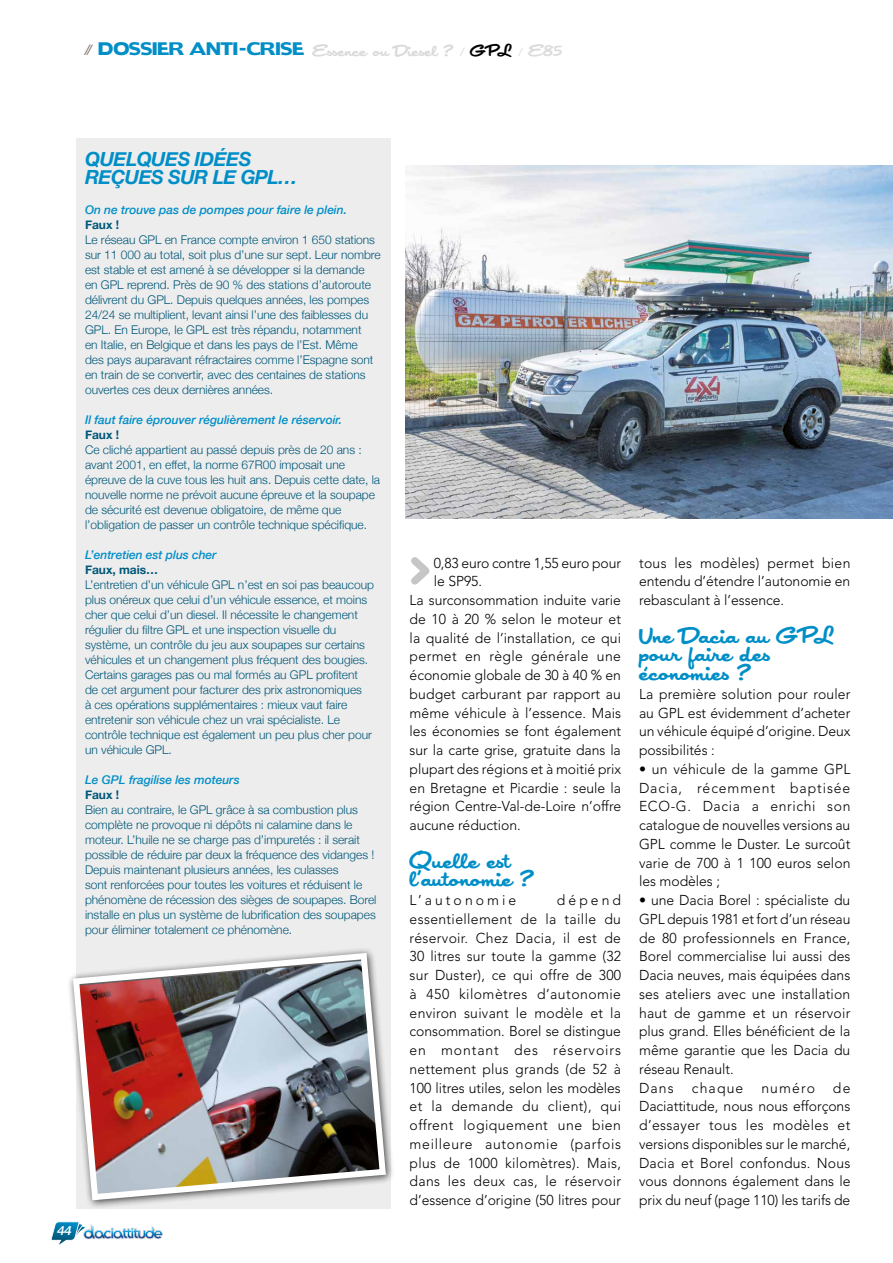
<style>
.page{position:relative;width:893px;height:1263px;background:#fff}
.page>*{position:absolute;margin:0;border:0;box-sizing:border-box;transform-origin:0 0}
.t1{font:25.5px/18.8px "Japan";letter-spacing:-.005em;color:#008ec7}
.t2{font:italic 700 19.5px/18px "Helvetica Neue";letter-spacing:-.03em;color:#008ec7}
.t3{font:18px "Dorado Headline";letter-spacing:-.085em;color:#008ec7;scale:.9 1}
.t4{font:300 14.25px/18.8px "Avenir";letter-spacing:-.005em;color:#000;text-align:justify}
.t5{font:300 14.25px "Avenir";letter-spacing:.025em;color:#000}
.t6{font:300 14.25px "Avenir";letter-spacing:.22em;color:#000}
.t7{font:italic 500 12.6px "Helvetica Neue";color:#fff;scale:1.11 1}
.t8{font:300 12px/15px "Helvetica Neue";letter-spacing:-.005em;color:#005779}
.t9{font:italic 500 12px "Helvetica Neue";letter-spacing:-.005em;color:#008ec7}
.t10{font:700 12px "Helvetica Neue";letter-spacing:-.005em;color:#005779}
.s1{font-family:"DIN Medium";font-style:italic;font-size:12px;color:#8f7b75}
.s2{font-family:"Japan";color:#dadada}
.s3{font-family:"Just Me Again Down Here";color:#dadada}
.s4{font-family:"Japan";color:#000}
.s5{font-family:"Japan";color:#dcdcdc}
</style>
<div class="page">
<svg style="left:51px;top:1221px;width:30px;height:24px"></svg>
<img style="left:81px;top:1224px;width:82px;height:16px">
<img style="left:405px;top:166px;width:488px;height:353px">
<div style="left:77px;top:138px;width:314px;height:1071px;background:#ededed"></div>
<div style="left:67px;top:947px;width:328px;height:263px;background:#000;opacity:.75"></div>
<img style="left:70px;top:950px;width:319px;height:253px">
<svg style="left:411px;top:557px;width:19px;height:28px"></svg>
<h3 class="t3" style="left:85px;top:34px;width:531px"><span class="s1">//</span> DOSSIER ANTI-CRISE <span class="s2">Essence ou Diesel ?</span> <span class="s3">/</span> <span class="s4">GPL</span> <span class="s3">/</span> <span class="s5">E85</span></h3>
<h2 class="t2" style="left:85px;top:149px;width:214px">QUELQUES IDÉES<br>REÇUES SUR LE GPL…</h2>
<p class="t9" style="left:85px;top:202px;width:263px">On ne trouve pas de pompes pour faire le plein.</p>
<p class="t10" style="left:85px;top:217px;width:36px">Faux !</p>
<p class="t8" style="left:85px;top:232px;width:297px">Le réseau GPL en France compte environ 1 650 stations sur 11 000 au total, soit plus d’une sur sept. Leur nombre est stable et est amené à se développer si la demande<br>en GPL reprend. Près de 90 % des stations d’autoroute délivrent du GPL. Depuis quelques années, les pompes 24/24 se multiplient, levant ainsi l’une des faiblesses du GPL. En Europe, le GPL est très répandu, notamment<br>en Italie, en Belgique et dans les pays de l’Est. Même<br>des pays auparavant réfractaires comme l’Espagne sont en train de se convertir, avec des centaines de stations ouvertes ces deux dernières années.</p>
<p class="t9" style="left:85px;top:412px;width:259px">Il faut faire éprouver régulièrement le réservoir.</p>
<p class="t10" style="left:85px;top:427px;width:36px">Faux !</p>
<p class="t8" style="left:85px;top:442px;width:297px">Ce cliché appartient au passé depuis près de 20 ans : avant 2001, en effet, la norme 67R00 imposait une épreuve de la cuve tous les huit ans. Depuis cette date, la nouvelle norme ne prévoit aucune épreuve et la soupape de sécurité est devenue obligatoire, de même que l’obligation de passer un contrôle technique spécifique.</p>
<p class="t9" style="left:85px;top:547px;width:133px">L’entretien est plus cher</p>
<p class="t10" style="left:85px;top:562px;width:75px">Faux, mais…</p>
<p class="t8" style="left:85px;top:577px;width:290px">L’entretien d’un véhicule GPL n’est en soi pas beaucoup plus onéreux que celui d’un véhicule essence, et moins cher que celui d’un diesel. Il nécessite le changement régulier du filtre GPL et une inspection visuelle du système, un contrôle du jeu aux soupapes sur certains véhicules et un changement plus fréquent des bougies.<br>Certains garages pas ou mal formés au GPL profitent de cet argument pour facturer des prix astronomiques<br>à ces opérations supplémentaires : mieux vaut faire entretenir son véhicule chez un vrai spécialiste. Le contrôle technique est également un peu plus cher pour un véhicule GPL.</p>
<p class="t9" style="left:85px;top:772px;width:156px">Le GPL fragilise les moteurs</p>
<p class="t10" style="left:85px;top:787px;width:36px">Faux !</p>
<p class="t8" style="left:85px;top:802px;width:293px">Bien au contraire, le GPL grâce à sa combustion plus complète ne provoque ni dépôts ni calamine dans le moteur. L’huile ne se charge pas d’impuretés : il serait possible de réduire par deux la fréquence des vidanges !<br>Depuis maintenant plusieurs années, les culasses<br>sont renforcées pour toutes les voitures et réduisent le phénomène de récession des sièges de soupapes. Borel installe en plus un système de lubrification des soupapes pour éliminer totalement ce phénomène.</p>
<p class="t7" style="left:56px;top:1223px;width:17px">44</p>
<p class="t4" style="left:434px;top:553px;width:189px">0,83 euro contre 1,55 euro pour</p>
<p class="t4" style="left:434px;top:572px;width:50px">le SP95.</p>
<p class="t4" style="left:410px;top:591px;width:213px">La surconsommation induite varie</p>
<p class="t4" style="left:410px;top:609px;width:213px">de 10 à 20 % selon le moteur et</p>
<p class="t4" style="left:410px;top:628px;width:213px">la qualité de l’installation, ce qui</p>
<p class="t5" style="left:410px;top:648px;width:213px">permet en règle générale une</p>
<p class="t4" style="left:410px;top:666px;width:213px">économie globale de 30 à 40 % en</p>
<p class="t4" style="left:410px;top:684px;width:213px">budget carburant par rapport au</p>
<p class="t4" style="left:410px;top:703px;width:213px">même véhicule à l’essence. Mais</p>
<p class="t4" style="left:410px;top:722px;width:213px">les économies se font également</p>
<p class="t4" style="left:410px;top:741px;width:213px">sur la carte grise, gratuite dans la</p>
<p class="t4" style="left:410px;top:759px;width:213px">plupart des régions et à moitié prix</p>
<p class="t4" style="left:410px;top:778px;width:213px">en Bretagne et Picardie : seule la</p>
<p class="t4" style="left:410px;top:797px;width:213px">région Centre-Val-de-Loire n’offre</p>
<p class="t4" style="left:410px;top:816px;width:113px">aucune réduction.</p>
<h1 class="t1" style="left:410px;top:849px;width:126px">Quelle est l'autonomie ?</h1>
<p class="t6" style="left:410px;top:892px;width:108px">L’autonomie</p>
<p class="t4" style="left:410px;top:891px;width:213px;text-indent:147px">dépend essentiellement de la taille du réservoir. Chez Dacia, il est de 30 litres sur toute la gamme (32 sur Duster), ce qui offre de 300 à 450 kilomètres d’autonomie environ suivant le modèle et la consommation. Borel se distingue en montant des réservoirs nettement plus grands (de 52 à 100 litres utiles, selon les modèles et la demande du client), qui offrent logiquement une bien meilleure autonomie (parfois plus de 1000 kilomètres). Mais, dans les deux cas, le réservoir d’essence d’origine (50 litres pour</p>
<p class="t4" style="left:639px;top:553px;width:213px">tous les modèles) permet bien entendu d’étendre l’autonomie en rebasculant à l’essence.</p>
<h1 class="t1" style="left:639px;top:624px;width:196px">Une Dacia au GPL pour faire des économies ?</h1>
<p class="t4" style="left:639px;top:684px;width:213px">La première solution pour rouler au GPL est évidemment d’acheter un véhicule équipé d’origine. Deux possibilités :</p>
<p class="t4" style="left:639px;top:759px;width:213px">• un véhicule de la gamme GPL Dacia, récemment baptisée ECO-G. Dacia a enrichi son catalogue de nouvelles versions au GPL comme le Duster. Le surcoût varie de 700 à 1 100 euros selon les modèles ;</p>
<p class="t4" style="left:639px;top:891px;width:213px;text-align:left">• une Dacia Borel : spécialiste du<br>GPL depuis 1981 et fort d’un réseau de 80 professionnels en France,<br>Borel commercialise lui aussi des<br>Dacia neuves, mais équipées dans ses ateliers avec une installation haut de gamme et un réservoir plus grand. Elles bénéficient de la même garantie que les Dacia du réseau Renault.<br>Dans</p>
<p class="t4" style="left:639px;top:1078px;width:213px;text-indent:194px">de Daciattitude, nous nous efforçons d’essayer tous les modèles et versions disponibles sur le marché, Dacia et Borel confondus. Nous vous donnons également dans le prix du neuf (page 110) les tarifs de</p>
<p class="t4" style="left:692px;top:1078px;width:53px">chaque</p>
<p class="t4" style="left:761px;top:1078px;width:55px">numéro</p>
</div>
